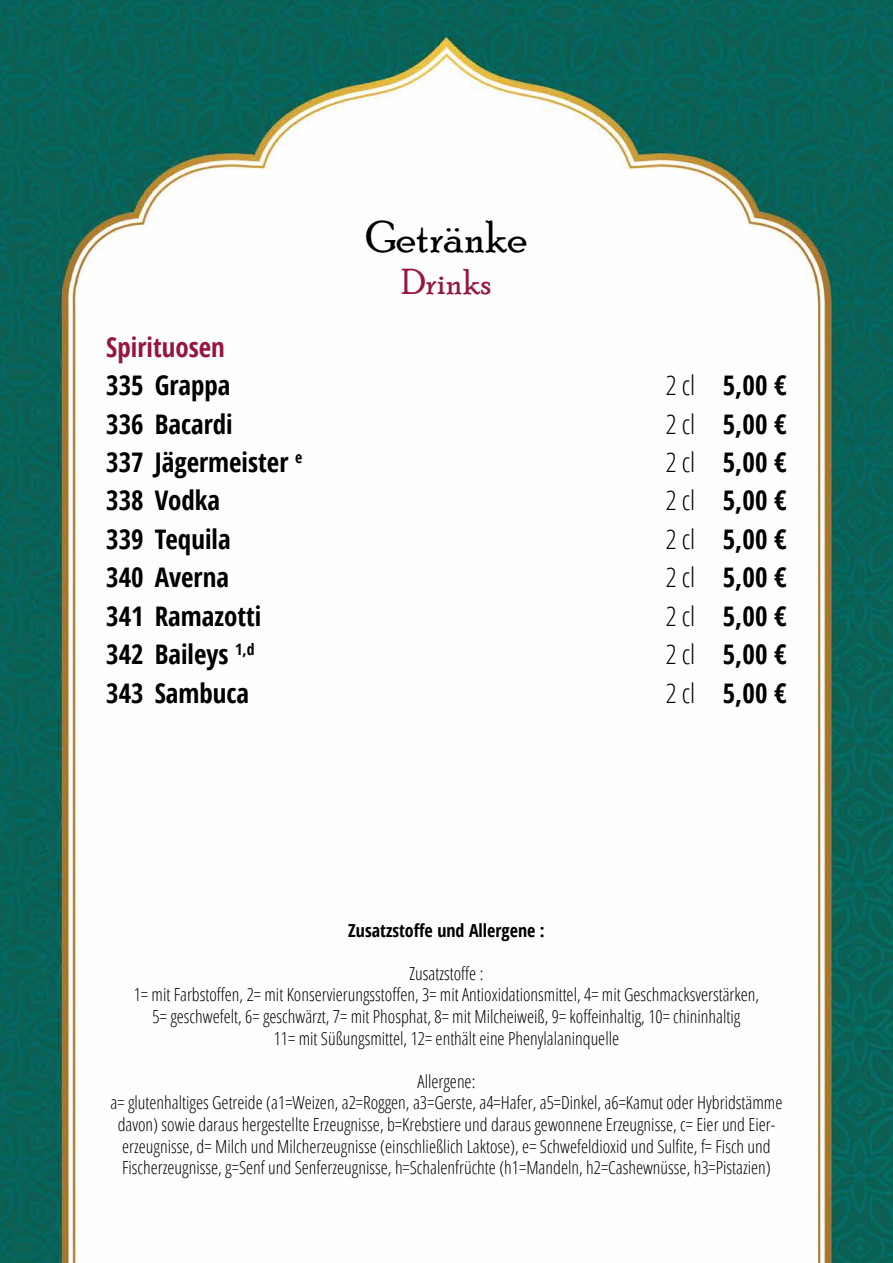
<style>
.page{position:relative;width:893px;height:1263px;background:#fff}
.page>*{position:absolute;margin:0;border:0;box-sizing:border-box;transform-origin:0 0}
.t1{font:45px "Poor Richard";color:#000}
.t2{font:36px "Poor Richard";color:#96163d}
.t3{font:700 27px "Open Sans Condensed";color:#000}
.t4{font:700 27px "Open Sans Condensed";color:#96163d}
.t5{font:300 18px/21.6px "Open Sans Condensed";color:#000;text-align:center}
.t6{font:700 18px "Open Sans Condensed";color:#000}
.s1{font-weight:300}
</style>
<div class="page">
<img style="left:0;top:0;width:893px;height:1263px">
<h1 class="t1" style="left:366px;top:212px;width:163px">Getränke</h1>
<h2 class="t2" style="left:401px;top:262px;width:92px">Drinks</h2>
<h3 class="t4" style="left:106px;top:328px;width:120px">Spirituosen</h3>
<h3 class="t3" style="left:106px;top:366px;width:126px">335 Grappa</h3>
<h3 class="t3" style="left:666px;top:366px;width:122px"><span class="s1">2 cl</span> 5,00 €</h3>
<h3 class="t3" style="left:106px;top:405px;width:128px">336 Bacardi</h3>
<h3 class="t3" style="left:666px;top:405px;width:122px"><span class="s1">2 cl</span> 5,00 €</h3>
<h3 class="t3" style="left:106px;top:443px;width:198px">337 Jägermeister <sup>e</sup></h3>
<h3 class="t3" style="left:666px;top:443px;width:122px"><span class="s1">2 cl</span> 5,00 €</h3>
<h3 class="t3" style="left:106px;top:482px;width:115px">338 Vodka</h3>
<h3 class="t3" style="left:666px;top:482px;width:122px"><span class="s1">2 cl</span> 5,00 €</h3>
<h3 class="t3" style="left:106px;top:520px;width:126px">339 Tequila</h3>
<h3 class="t3" style="left:666px;top:520px;width:122px"><span class="s1">2 cl</span> 5,00 €</h3>
<h3 class="t3" style="left:106px;top:559px;width:124px">340 Averna</h3>
<h3 class="t3" style="left:666px;top:559px;width:122px"><span class="s1">2 cl</span> 5,00 €</h3>
<h3 class="t3" style="left:106px;top:597px;width:157px">341 Ramazotti</h3>
<h3 class="t3" style="left:666px;top:597px;width:122px"><span class="s1">2 cl</span> 5,00 €</h3>
<h3 class="t3" style="left:106px;top:636px;width:150px">342 Baileys <sup>1,d</sup></h3>
<h3 class="t3" style="left:666px;top:636px;width:122px"><span class="s1">2 cl</span> 5,00 €</h3>
<h3 class="t3" style="left:106px;top:674px;width:144px">343 Sambuca</h3>
<h3 class="t3" style="left:666px;top:674px;width:122px"><span class="s1">2 cl</span> 5,00 €</h3>
<p class="t6" style="left:348px;top:917px;width:198px">Zusatzstoffe und Allergene :</p>
<p class="t5" style="left:134px;top:962px;width:627px">Zusatzstoffe :<br>1= mit Farbstoffen, 2= mit Konservierungsstoffen, 3= mit Antioxidationsmittel, 4= mit Geschmacksverstärken, 5= geschwefelt, 6= geschwärzt, 7= mit Phosphat, 8= mit Milcheiweiß, 9= koffeinhaltig, 10= chininhaltig<br>11= mit Süßungsmittel, 12= enthält eine Phenylalaninquelle</p>
<p class="t5" style="left:111px;top:1070px;width:673px">Allergene:<br>a= glutenhaltiges Getreide (a1=Weizen, a2=Roggen, a3=Gerste, a4=Hafer, a5=Dinkel, a6=Kamut oder Hybridstämme davon) sowie daraus hergestellte Erzeugnisse, b=Krebstiere und daraus gewonnene Erzeugnisse, c= Eier und Eier&shy;erzeugnisse, d= Milch und Milcherzeugnisse (einschließlich Laktose), e= Schwefeldioxid und Sulfite, f= Fisch und Fischerzeugnisse, g=Senf und Senferzeugnisse, h=Schalenfrüchte (h1=Mandeln, h2=Cashewnüsse, h3=Pistazien)</p>
</div>
